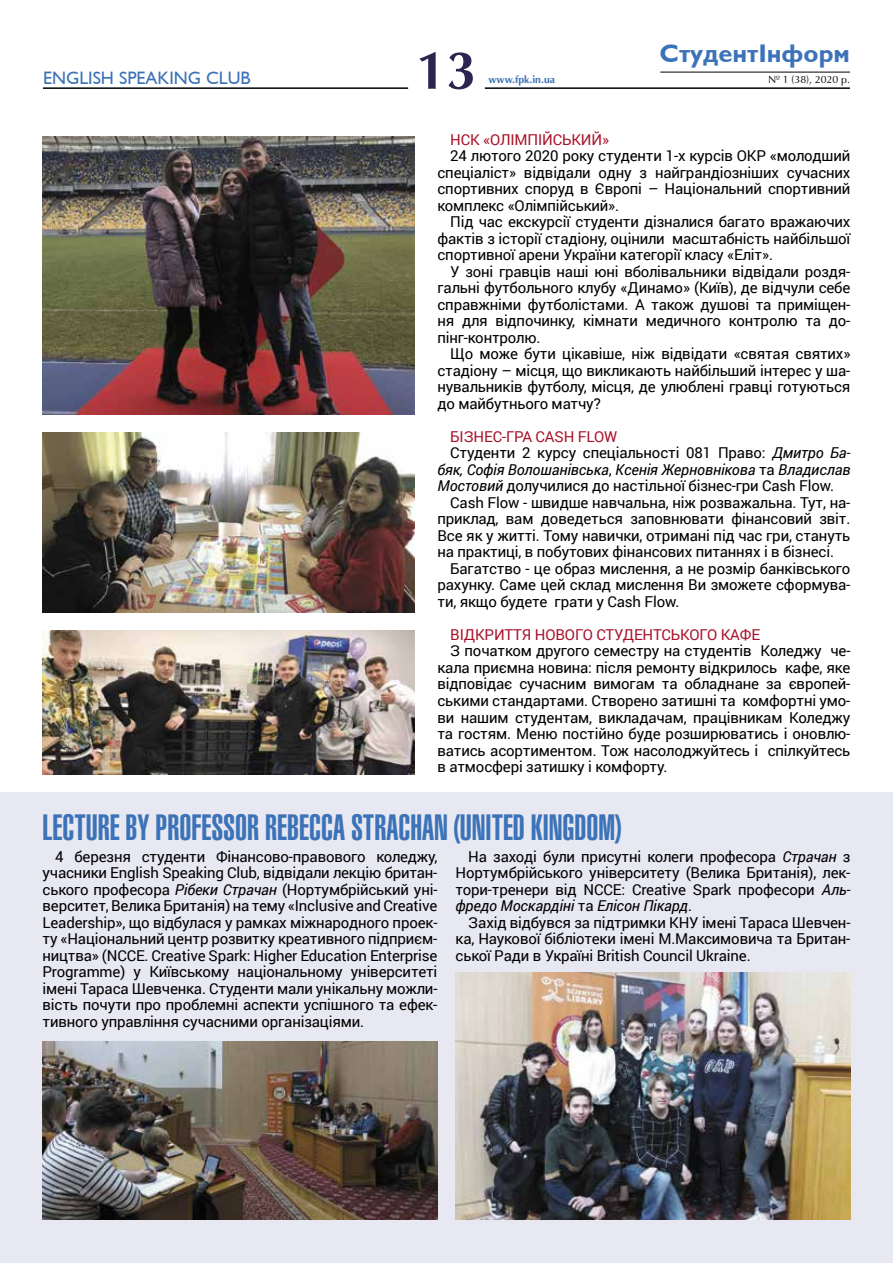
<style>
.page{position:relative;width:893px;height:1263px;background:#fff}
.page>*{position:absolute;margin:0;border:0;box-sizing:border-box;transform-origin:0 0}
.t1{font:700 54px "AG Opus";color:#2b264f}
.t2{font:36px "Helios Ultra Compressed";color:#3c73b8}
.t3{font:700 25.5px "Gals";color:#3c73b8}
.t4{font:18px "Gals";color:#3c73b8}
.t5{font:15px/16.5px "Roboto";letter-spacing:-.01em;color:#000;text-align:justify}
.t6{font:15px "Roboto";letter-spacing:-.01em;color:#a9132a}
.t7{font:italic 15px "Roboto";letter-spacing:-.01em;color:#000}
.t8{font:700 10.5px "AG Opus";color:#3c73b8}
.t9{font:10.5px "AG Opus";color:#000}
.s1{font-family:"AG Opus HR"}
.s2{font-style:italic}
.s3{font-style:normal}
</style>
<div class="page">
<hr style="left:43px;top:87px;width:365px;height:2px;background:#000">
<hr style="left:485px;top:87px;width:365px;height:2px;background:#000">
<hr style="left:660px;top:72px;width:190px;height:1px;background:#000">
<img style="left:43px;top:136px;width:372px;height:278px">
<img style="left:43px;top:432px;width:372px;height:180px">
<img style="left:43px;top:630px;width:372px;height:144px">
<div style="left:0;top:792px;width:893px;height:471px;background:#e7e8f1"></div>
<img style="left:43px;top:1042px;width:394px;height:178px">
<img style="left:455px;top:972px;width:395px;height:248px">
<h1 class="t1" style="left:416px;top:38px;width:62px">13</h1>
<h3 class="t3" style="left:659px;top:40px;width:192px">СтудентІнформ</h3>
<p class="t4" style="left:43px;top:69px;width:209px">ENGLISH SPEAKING CLUB</p>
<p class="t8" style="left:488px;top:73px;width:68px">www.fpk.in.ua</p>
<p class="t9" style="left:768px;top:74px;width:83px"><span class="s1">№</span> 1 (38), 2020 р.</p>
<p class="t6" style="left:450px;top:129px;width:160px">НСК «ОЛІМПІЙСЬКИЙ»</p>
<p class="t5" style="left:437px;top:147px;width:414px;text-indent:13px">24 лютого 2020 року студенти 1-х курсів ОКР «молодший спеціаліст» відвідали одну з найграндіозніших сучасних спортивних споруд в Європі – Національний спортивний комплекс «Олімпійський».</p>
<p class="t5" style="left:437px;top:213px;width:414px;text-indent:13px">Під час екскурсії студенти дізналися багато вражаючих фактів з історії стадіону, оцінили масштабність найбільшої спортивної арени України категорії класу «Еліт».</p>
<p class="t5" style="left:437px;top:263px;width:414px;text-indent:13px">У зоні гравців наші юні вболівальники відвідали роздя&shy;гальні футбольного клубу «Динамо» (Київ), де відчули себе справжніми футболістами. А також душові та приміщен&shy;ня для відпочинку, кімнати медичного контролю та до&shy;пінг-контролю.</p>
<p class="t5" style="left:437px;top:345px;width:414px;text-indent:13px">Що може бути цікавіше, ніж відвідати «святая святих» стадіону – місця, що викликають найбільший інтерес у ша&shy;нувальників футболу, місця, де улюблені гравці готуються до майбутнього матчу?</p>
<p class="t6" style="left:450px;top:426px;width:169px">БІЗНЕС-ГРА CASH FLOW</p>
<p class="t5" style="left:450px;top:444px;width:402px">Студенти 2 курсу спеціальності 081 Право: <span class="s2">Дмитро Ба-</span></p>
<p class="t7" style="left:437px;top:459px;width:414px">бяк, Софія Волошанівська<span class="s3">,</span> Ксенія Жерновнікова <span class="s3">та</span> Владислав</p>
<p class="t5" style="left:437px;top:477px;width:398px"><span class="s2">Мостовий</span> долучилися до настільної бізнес-гри Cash Flow.</p>
<p class="t5" style="left:450px;top:494px;width:402px">Cash Flow - швидше навчальна, ніж розважальна. Тут, на-</p>
<p class="t5" style="left:437px;top:510px;width:414px">приклад, вам доведеться заповнювати фінансовий звіт.</p>
<p class="t5" style="left:437px;top:527px;width:414px">Все як у житті. Тому навички, отримані під час гри, стануть</p>
<p class="t5" style="left:437px;top:543px;width:398px">на практиці, в побутових фінансових питаннях і в бізнесі.</p>
<p class="t5" style="left:450px;top:560px;width:402px">Багатство - це образ мислення, а не розмір банківського</p>
<p class="t5" style="left:437px;top:576px;width:414px">рахунку. Саме цей склад мислення Ви зможете сформува-</p>
<p class="t5" style="left:437px;top:593px;width:243px">ти, якщо будете грати у Cash Flow.</p>
<p class="t6" style="left:450px;top:624px;width:311px">ВІДКРИТТЯ НОВОГО СТУДЕНТСЬКОГО КАФЕ</p>
<p class="t5" style="left:437px;top:642px;width:414px;text-indent:13px">З початком другого семестру на студентів Коледжу че&shy;кала приємна новина: після ремонту відкрилось кафе, яке відповідає сучасним вимогам та обладнане за європей&shy;ськими стандартами. Створено затишні та комфортні умо&shy;ви нашим студентам, викладачам, працівникам Коледжу та гостям. Меню постійно буде розширюватись і оновлю&shy;ватись асортиментом. Тож насолоджуйтесь і спілкуйтесь в атмосфері затишку і комфорту.</p>
<h2 class="t2" style="left:43px;top:806px;width:580px">LECTURE BY PROFESSOR REBECCA STRACHAN (UNITED KINGDOM)</h2>
<p class="t5" style="left:43px;top:848px;width:396px;text-indent:13px">4 березня студенти Фінансово-правового коледжу, учасники English Speaking Club, відвідали лекцію британ&shy;ського професора <span class="s2">Рібеки Страчан</span> (Нортумбрійський уні&shy;верситет, Велика Британія) на тему «Inclusive and Creative Leadership», що відбулася у рамках міжнародного проек&shy;ту «Національний центр розвитку креативного підприєм&shy;ництва» (NCCE. Creative Spark: Higher Education Enterprise Programme) у Київському національному університеті імені Тараса Шевченка. Студенти мали унiкальну можли&shy;вiсть почути про проблемні аспекти успішного та ефек&shy;тивного управління сучасними організаціями.</p>
<p class="t5" style="left:455px;top:848px;width:397px;text-indent:13px">На заході були присутні колеги професора <span class="s2">Страчан</span> з Нортумбрійського університету (Велика Британія), лек&shy;тори-тренери від NCCE: Creative Spark професори <span class="s2">Аль&shy;фредо Москардіні</span> та <span class="s2">Елісон Пікард</span>.</p>
<p class="t5" style="left:455px;top:914px;width:396px;text-indent:13px">Захід відбувся за підтримки КНУ імені Тараса Шевчен&shy;ка, Наукової бібліотеки імені М.Максимовича та Британ&shy;ської Ради в Україні British Council Ukraine.</p>
</div>
